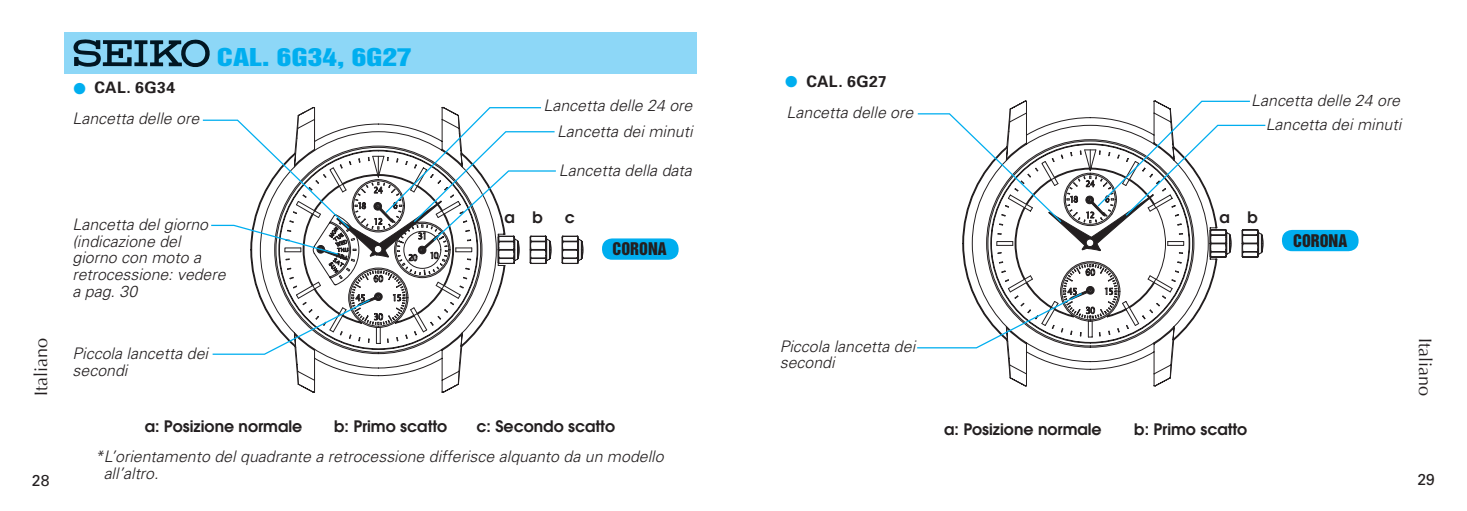
<style>
.page{position:relative;width:1467px;height:511px;background:#fff}
.page>*{position:absolute;margin:0;border:0;box-sizing:border-box;transform-origin:0 0}
.t1{font:22.5px "Helvetica Inserat";color:#00aeef;scale:1.3 1}
.t2{font:18px "Optima";color:#231f20}
.t3{font:italic 300 15.97px/16.7px "Univers";color:#231f20}
.t4{font:15.97px "Helvetica Inserat";color:#231f20}
.t5{font:600 15.75px "Avant Garde";color:#231f20}
.t6{font:700 15.75px "Univers";letter-spacing:.025em;color:#231f20}
.t7{font:15.75px "Univers";color:#231f20}
.s1{color:#00aeef}
</style>
<div class="page">
<svg style="left:295px;top:355px;width:167px;height:37px"></svg>
<div style="left:64px;top:32px;width:632px;height:41px;background:#8dd7f7"></div>
<svg style="left:74px;top:39px;width:136px;height:28px"></svg>
<svg style="left:202px;top:106px;width:382px;height:249px"></svg>
<div style="left:602px;top:238px;width:77px;height:21px;background:#00aeef;border-radius:10px"></div>
<svg style="left:1007px;top:349px;width:167px;height:37px"></svg>
<svg style="left:917px;top:100px;width:349px;height:249px"></svg>
<div style="left:1282px;top:230px;width:77px;height:21px;background:#00aeef;border-radius:10px"></div>
<p class="t6" style="left:73px;top:78px;width:103px"><span class="s1">●</span> CAL. 6G34</p>
<p class="t3" style="left:73px;top:110px;width:128px">Lancetta delle ore</p>
<h1 class="t1" style="left:217px;top:44px;width:152px">CAL. 6G34, 6G27</h1>
<p class="t3" style="left:73px;top:215px;width:155px">Lancetta del giorno (indicazione del giorno con moto a retrocessione: vedere a pag. 30</p>
<p class="t3" style="left:544px;top:97px;width:150px">Lancetta delle 24 ore</p>
<p class="t3" style="left:557px;top:123px;width:137px">Lancetta dei minuti</p>
<p class="t3" style="left:559px;top:162px;width:134px">Lancetta della data</p>
<p class="t5" style="left:504px;top:207px;width:40px">a b</p>
<p class="t5" style="left:565px;top:207px;width:12px">c</p>
<p class="t4" style="left:613px;top:239px;width:56px">CORONA</p>
<p class="t6" style="left:785px;top:72px;width:103px"><span class="s1">●</span> CAL. 6G27</p>
<p class="t3" style="left:787px;top:104px;width:128px">Lancetta delle ore</p>
<p class="t3" style="left:1251px;top:92px;width:150px">Lancetta delle 24 ore</p>
<p class="t3" style="left:1266px;top:116px;width:137px">Lancetta dei minuti</p>
<p class="t5" style="left:1220px;top:207px;width:40px">a b</p>
<p class="t4" style="left:1293px;top:231px;width:56px">CORONA</p>
<p class="t2" style="left:31px;top:396px;width:60px;rotate:-90deg">Italiano</p>
<p class="t2" style="left:1436px;top:338px;width:60px;rotate:90deg">Italiano</p>
<p class="t3" style="left:780px;top:337px;width:137px">Piccola lancetta dei secondi</p>
<p class="t3" style="left:73px;top:345px;width:137px">Piccola lancetta dei secondi</p>
<p class="t5" style="left:145px;top:416px;width:159px">a: Posizione normale</p>
<p class="t5" style="left:334px;top:416px;width:115px">b: Primo scatto</p>
<p class="t5" style="left:477px;top:416px;width:140px">c: Secondo scatto</p>
<p class="t5" style="left:944px;top:419px;width:159px">a: Posizione normale</p>
<p class="t5" style="left:1134px;top:419px;width:115px">b: Primo scatto</p>
<p class="t3" style="left:104px;top:447px;width:562px;text-indent:-9px">*L’orientamento del quadrante a retrocessione differisce alquanto da un modello all’altro.</p>
<p class="t7" style="left:32px;top:471px;width:19px">28</p>
<p class="t7" style="left:1418px;top:470px;width:19px">29</p>
</div>
